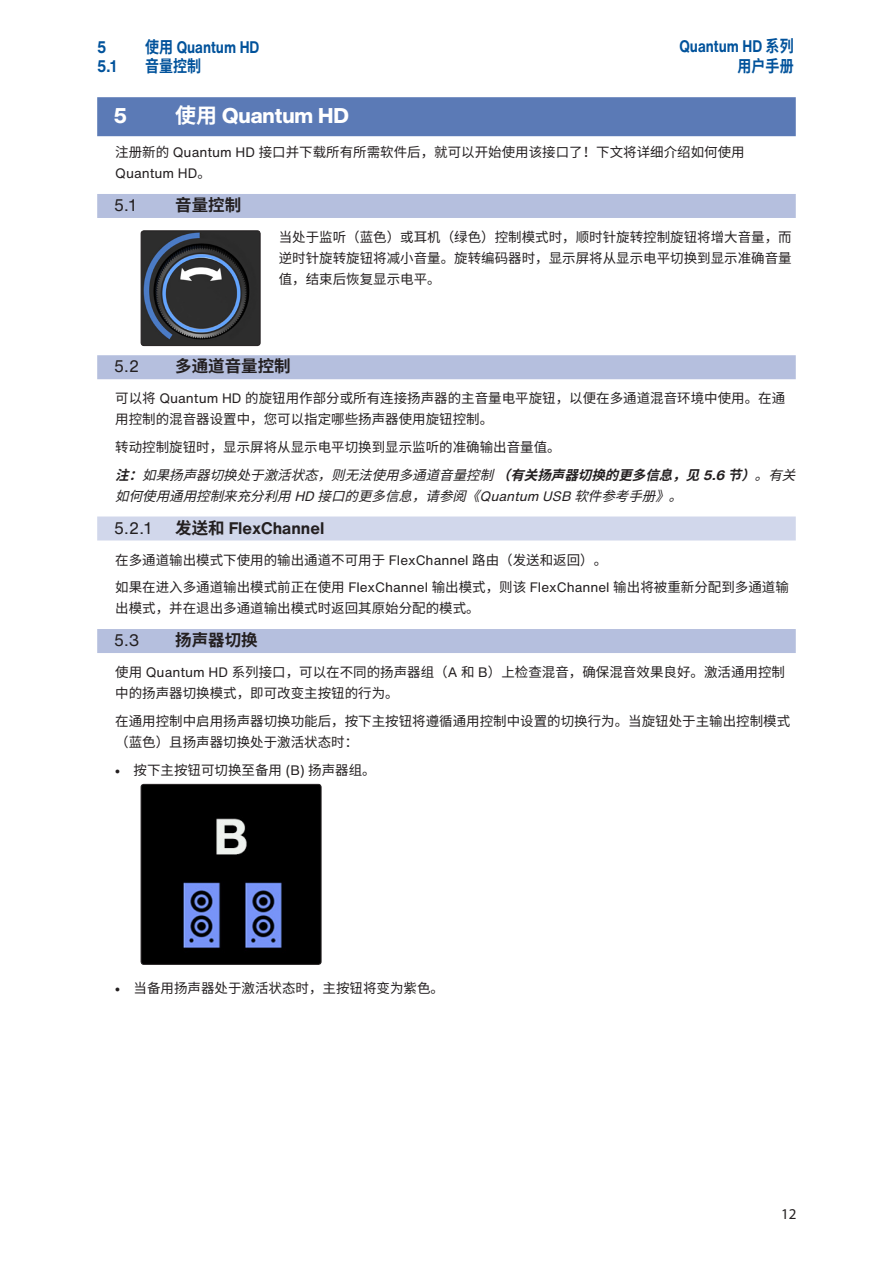
<style>
.page{position:relative;width:893px;height:1263px;background:#fff}
.page>*{position:absolute;margin:0;border:0;box-sizing:border-box;transform-origin:0 0}
.Headline{font:800 21px "Helvetica Now Display";color:#fff}
.t1{font:700 16.5px "Helvetica Now Text";color:#01529b;scale:.85 1}
.Section_Head{font:700 16.5px "Source Han Sans CN";color:#231f20}
.Subsection_Head{font:700 16.5px "Helvetica Now Text";color:#231f20}
.Section_Head-2{font:16.5px "Helvetica Now Text";color:#231f20}
.t2{font:700 16.5px "Source Han Sans CN";color:#01529b;scale:.85 1}
.Subsection_Head-2{font:16.5px "Helvetica Now Text";color:#231f20}
.t3{font:15px "Myriad Pro";color:#231f20}
.NBody_L1{font:13.5px/21px "Source Han Sans CN";color:#231f20}
.Body_L1{font:13.5px/21px "Source Han Sans CN";color:#231f20;text-align:justify}
.PowerTip_Note_NL1{font:italic 13.5px/21px "Source Han Sans CN";color:#231f20}
.s1{font-family:"Source Han Sans CN"}
.s2{font-family:"Source Han Sans CN";font-weight:700}
.s3{font-family:"Helvetica Now Text"}
.s4{font-weight:700}
.s5{font-family:"Helvetica Now Text";font-weight:700}
.s6{font-family:"Myriad Pro";font-weight:900}
</style>
<div class="page">
<div style="left:97px;top:97px;width:699px;height:39px;background:#5b7ab6"></div>
<div style="left:97px;top:194px;width:699px;height:24px;background:#b5bfde"></div>
<div style="left:97px;top:355px;width:699px;height:24px;background:#b5bfde"></div>
<div style="left:97px;top:516px;width:699px;height:24px;background:#d1d7eb"></div>
<div style="left:97px;top:629px;width:699px;height:24px;background:#b5bfde"></div>
<img style="left:141px;top:784px;width:180px;height:179px">
<div style="left:141px;top:784px;width:180px;height:181px;border:1px solid #231f20;border-radius:3px"></div>
<img style="left:141px;top:232px;width:119px;height:114px">
<div style="left:141px;top:230px;width:119px;height:116px;border:1px solid #231f20;border-radius:3px"></div>
<p class="t1" style="left:97px;top:35px;width:12px">5</p>
<p class="t1" style="left:145px;top:35px;width:136px"><span class="s1">使用</span> Quantum HD</p>
<p class="t1" style="left:97px;top:54px;width:24px">5.1</p>
<p class="t2" style="left:145px;top:57px;width:68px">音量控制</p>
<p class="t1" style="left:679px;top:34px;width:136px">Quantum HD <span class="s1">系列</span></p>
<p class="t2" style="left:738px;top:56px;width:68px">用户手册</p>
<p class="Headline" style="left:114px;top:101px;width:15px">5</p>
<p class="Headline" style="left:175px;top:101px;width:175px"><span class="s2">使用</span> Quantum HD</p>
<p class="NBody_L1" style="left:115px;top:142px;width:631px">注册新的 <span class="s3">Quantum HD</span> 接口并下载所有所需软件后，就可以开始使用该接口了！下文将详细介绍如何使用<br><span class="s3">Quantum HD</span>。</p>
<p class="Section_Head-2" style="left:114px;top:193px;width:24px">5.1</p>
<p class="Section_Head" style="left:175px;top:196px;width:67px">音量控制</p>
<p class="Body_L1" style="left:279px;top:227px;width:514px">当处于监听（蓝色）或耳机（绿色）控制模式时，顺时针旋转控制旋钮将增大音量，而逆时针旋转旋钮将减小音量。旋转编码器时，显示屏将从显示电平切换到显示准确音量值，结束后恢复显示电平。</p>
<p class="Section_Head-2" style="left:114px;top:354px;width:27px">5.2</p>
<p class="Section_Head" style="left:175px;top:357px;width:117px">多通道音量控制</p>
<p class="NBody_L1" style="left:115px;top:388px;width:672px">可以将 <span class="s3">Quantum HD</span> 的旋钮用作部分或所有连接扬声器的主音量电平旋钮，以便在多通道混音环境中使用。在通用控制的混音器设置中，您可以指定哪些扬声器使用旋钮控制。</p>
<p class="NBody_L1" style="left:115px;top:437px;width:447px">转动控制旋钮时，显示屏将从显示电平切换到显示监听的准确输出音量值。</p>
<p class="PowerTip_Note_NL1" style="left:115px;top:465px;width:690px"><span class="s4">注：</span>如果扬声器切换处于激活状态，则无法使用多通道音量控制<span class="s4">（有关扬声器切换的更多信息，见</span><span class="s5">5 . 6</span> <span class="s4">节）</span>。有关如何使用通用控制来充分利用<span class="s3">H D</span> 接口的更多信息，请参阅《<span class="s3">Q u a n t u m U S B</span> 软件参考手册》。</p>
<p class="Subsection_Head-2" style="left:114px;top:515px;width:39px">5.2.1</p>
<p class="Subsection_Head" style="left:175px;top:515px;width:151px"><span class="s1">发送和</span> FlexChannel</p>
<p class="NBody_L1" style="left:115px;top:549px;width:494px">在多通道输出模式下使用的输出通道不可用于 <span class="s3">FlexChannel</span> 路由（发送和返回）。</p>
<p class="NBody_L1" style="left:115px;top:577px;width:675px">如果在进入多通道输出模式前正在使用 <span class="s3">FlexChannel</span> 输出模式，则该 <span class="s3">FlexChannel</span> 输出将被重新分配到多通道输出模式，并在退出多通道输出模式时返回其原始分配的模式。</p>
<p class="Section_Head-2" style="left:114px;top:628px;width:27px">5.3</p>
<p class="Section_Head" style="left:175px;top:631px;width:84px">扬声器切换</p>
<p class="NBody_L1" style="left:115px;top:662px;width:671px">使用 <span class="s3">Quantum HD</span> 系列接口，可以在不同的扬声器组（<span class="s3">A</span> 和 <span class="s3">B</span>）上检查混音，确保混音效果良好。激活通用控制中的扬声器切换模式，即可改变主按钮的行为。</p>
<p class="NBody_L1" style="left:115px;top:711px;width:676px">在通用控制中启用扬声器切换功能后，按下主按钮将遵循通用控制中设置的切换行为。当旋钮处于主输出控制模式（蓝色）且扬声器切换处于激活状态时：</p>
<p class="Body_L1" style="left:115px;top:759px;width:262px"><span class="s6">•</span> 按下主按钮可切换至备用 <span class="s3">(B)</span> 扬声器组。</p>
<p class="Body_L1" style="left:115px;top:977px;width:330px"><span class="s6">•</span> 当备用扬声器处于激活状态时，主按钮将变为紫色。</p>
<p class="t3" style="left:781px;top:1204px;width:17px">12</p>
</div>
